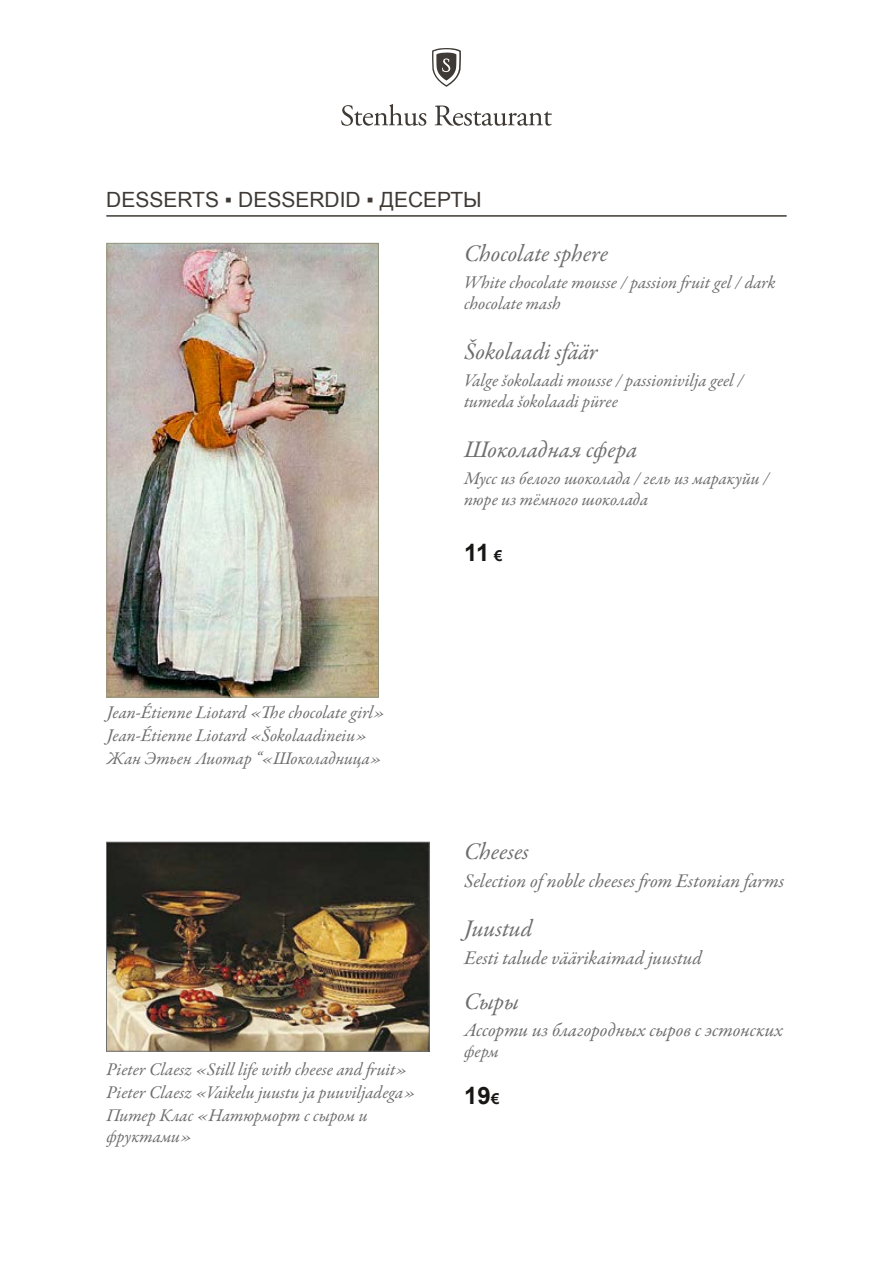
<style>
.page{position:relative;width:893px;height:1263px;background:#fff}
.page>*{position:absolute;margin:0;border:0;box-sizing:border-box;transform-origin:0 0}
.t1{font:italic 24px "Garamond Premr Pro";letter-spacing:-.005em;color:#6e6e6e}
.t2{font:700 24px "Arial";color:#181716}
.t3{font:21px "Arial";color:#3f3a35}
.t4{font:italic 19.5px "Garamond Premr Pro";color:#6e6e6e}
.t5{font:italic 18px/23.1px "Garamond Premr Pro";color:#6e6e6e}
.s1{font-size:15px}
</style>
<div class="page">
<svg style="left:432px;top:48px;width:29px;height:39px"></svg>
<svg style="left:341px;top:104px;width:85px;height:22px"></svg>
<svg style="left:435px;top:106px;width:117px;height:20px"></svg>
<hr style="left:106px;top:215px;width:681px;height:2px;background:#3f3a35">
<img style="left:108px;top:844px;width:319px;height:205px">
<div style="left:106px;top:842px;width:323px;height:209px;border:1px solid #6e6e6e"></div>
<img style="left:109px;top:245px;width:268px;height:450px">
<div style="left:107px;top:243px;width:272px;height:454px;border:1px solid #93947f"></div>
<p class="t3" style="left:106px;top:186px;width:377px">DESSERTS ▪ DESSERDID ▪ ДЕСЕРТЫ</p>
<h1 class="t1" style="left:464px;top:238px;width:145px">Chocolate sphere</h1>
<p class="t5" style="left:464px;top:273px;width:313px;line-height:21px">White chocolate mousse / passion fruit gel / dark chocolate mash</p>
<h1 class="t1" style="left:464px;top:336px;width:135px">Šokolaadi sfäär</h1>
<p class="t5" style="left:464px;top:371px;width:281px;line-height:21px">Valge šokolaadi mousse / passionivilja geel / tumeda šokolaadi püree</p>
<h1 class="t1" style="left:464px;top:434px;width:175px">Шоколадная сфера</h1>
<p class="t5" style="left:464px;top:469px;width:307px;line-height:21px">Мусс из белого шоколада / гель из маракуйи / пюре из тёмного шоколада</p>
<h1 class="t2" style="left:464px;top:536px;width:40px">11 <span class="s1">€</span></h1>
<p class="t5" style="left:107px;top:701px;width:280px">Jean-Étienne Liotard «The chocolate girl»<br>Jean-Étienne Liotard «Šokolaadineiu»<br>Жан Этьен Лиотар “«Шоколадница»</p>
<p class="t5" style="left:106px;top:1059px;width:311px">Pieter Claesz «Still life with cheese and fruit»<br>Pieter Claesz «Vaikelu juustu ja puuviljadega»<br>Питер Клас «Натюрморт с сыром и</p>
<p class="t5" style="left:106px;top:1126px;width:87px">фруктами»</p>
<h1 class="t1" style="left:464px;top:837px;width:66px">Cheeses</h1>
<p class="t4" style="left:464px;top:868px;width:322px">Selection of noble cheeses from Estonian farms</p>
<h1 class="t1" style="left:464px;top:913px;width:70px">Juustud</h1>
<p class="t4" style="left:464px;top:945px;width:239px">Eesti talude väärikaimad juustud</p>
<h1 class="t1" style="left:464px;top:986px;width:56px">Сыры</h1>
<p class="t4" style="left:464px;top:1018px;width:320px">Ассорти из благородных сыров с эстонских</p>
<p class="t5" style="left:464px;top:1041px;width:36px">ферм</p>
<h1 class="t2" style="left:464px;top:1080px;width:37px">19<span class="s1">€</span></h1>
</div>
